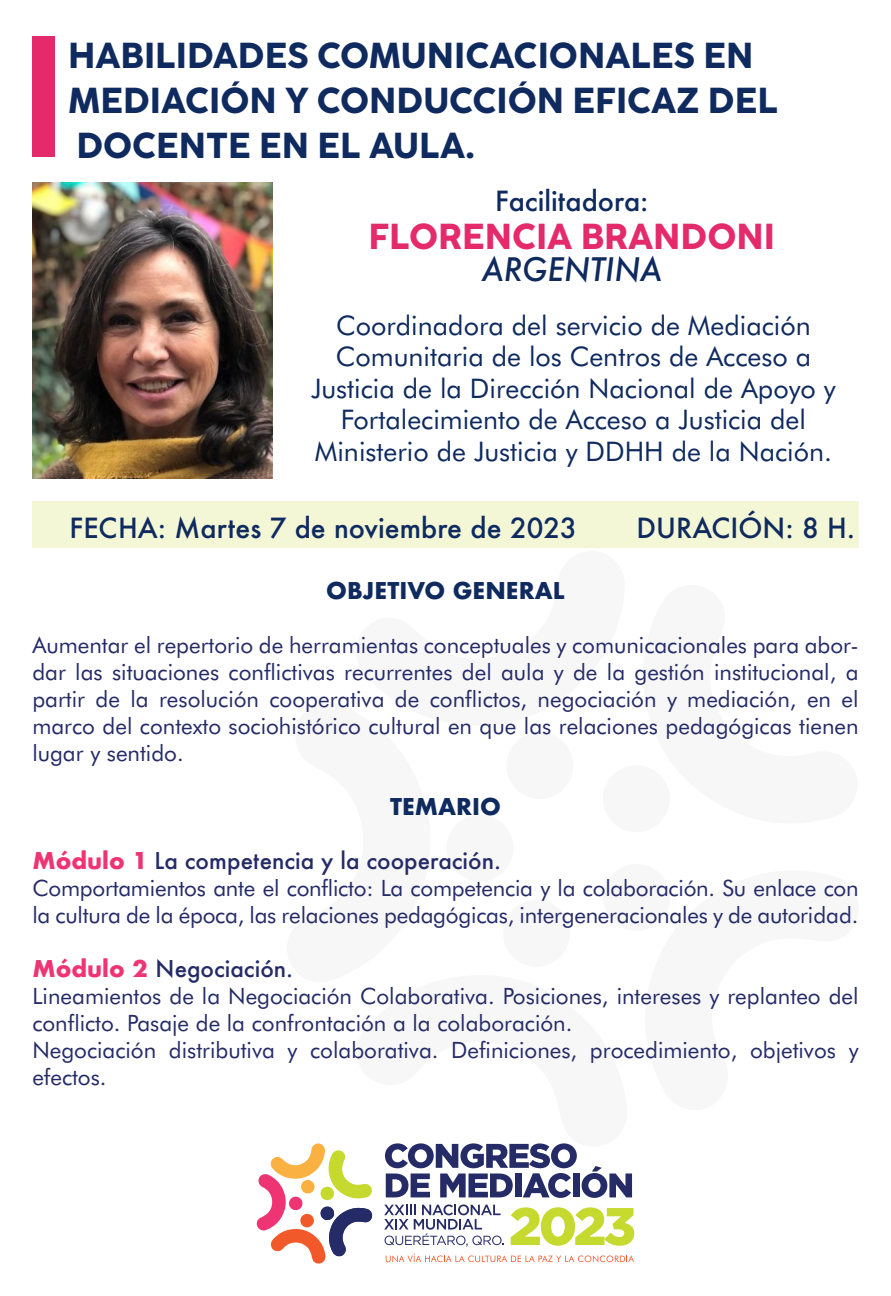
<style>
.page{position:relative;width:891px;height:1296px;background:#fff}
.page>*{position:absolute;margin:0;border:0;box-sizing:border-box;transform-origin:0 0}
.t1{font:800 36px "Coco Sharp XS";color:#0f2a5f}
.t2{font:800 36px "Coco Sharp XS";color:#e42a6b}
.t3{font:italic 500 31.5px "Futura";color:#0f2a5f}
.t4{font:27px/31.5px "Futura BT";color:#0f2a5f;text-align:center}
.t5{font:500 27px "Futura";color:#0f2a5f}
.t6{font:22.5px/27px "Futura BT";color:#252b67}
.t7{font:500 22.5px "Futura";color:#252b67}
.t8{font:700 22.5px "Futura";color:#0f2a5f}
.s1{font-weight:700;color:#ef3474}
</style>
<div class="page">
<img style="left:32px;top:182px;width:240px;height:296px">
<div style="left:32px;top:501px;width:827px;height:47px;background:#f3f7d6"></div>
<div style="left:32px;top:37px;width:23px;height:120px;background:#e42a6b"></div>
<svg style="left:256px;top:1143px;width:116px;height:121px"></svg>
<div style="left:300px;top:1214px;width:14px;height:13px;background:#f1592b;border-radius:50%"></div>
<svg style="left:385px;top:1143px;width:247px;height:55px"></svg>
<svg style="left:384px;top:1204px;width:120px;height:43px"></svg>
<svg style="left:511px;top:1207px;width:123px;height:39px"></svg>
<svg style="left:386px;top:1253px;width:248px;height:9px"></svg>
<p class="t1" style="left:68px;top:30px;width:687px">HABILIDADES COMUNICACIONALES EN</p>
<p class="t1" style="left:68px;top:75px;width:711px">MEDIACIÓN Y CONDUCCIÓN EFICAZ DEL</p>
<p class="t1" style="left:76px;top:120px;width:400px">DOCENTE EN EL AULA.</p>
<p class="t5" style="left:495px;top:183px;width:155px">Facilitadora:</p>
<p class="t2" style="left:368px;top:211px;width:408px">FLORENCIA BRANDONI</p>
<p class="t3" style="left:481px;top:247px;width:182px">ARGENTINA</p>
<p class="t4" style="left:336px;top:309px;width:476px">Coordinadora del servicio de Mediación</p>
<p class="t4" style="left:336px;top:341px;width:477px">Comunitaria de los Centros de Acceso a</p>
<p class="t4" style="left:311px;top:372px;width:526px">Justicia de la Dirección Nacional de Apoyo y<br>Fortalecimiento de Acceso a Justicia del</p>
<p class="t4" style="left:315px;top:435px;width:519px">Ministerio de Justicia y DDHH de la Nación.</p>
<p class="t5" style="left:70px;top:510px;width:509px">FECHA: Martes 7 de noviembre de 2023</p>
<p class="t5" style="left:637px;top:510px;width:220px">DURACIÓN: 8 H.</p>
<p class="t8" style="left:326px;top:574px;width:240px">OBJETIVO GENERAL</p>
<p class="t6" style="left:32px;top:631px;width:828px;text-align:justify">Aumentar el repertorio de herramientas conceptuales y comunicacionales para abor&shy;dar las situaciones conflictivas recurrentes del aula y de la gestión institucional, a partir de la resolución cooperativa de conflictos, negociación y mediación, en el marco del contexto sociohistórico cultural en que las relaciones pedagógicas tienen lugar y sentido.</p>
<p class="t8" style="left:390px;top:790px;width:112px">TEMARIO</p>
<p class="t7" style="left:32px;top:845px;width:470px"><span class="s1">Módulo 1</span> La competencia y la cooperación.</p>
<p class="t6" style="left:32px;top:874px;width:828px">Comportamientos ante el conflicto: La competencia y la colaboración. Su enlace con la cultura de la época, las relaciones pedagógicas, intergeneracionales y de autoridad.</p>
<p class="t7" style="left:32px;top:953px;width:262px"><span class="s1">Módulo 2</span> Negociación.</p>
<p class="t6" style="left:32px;top:982px;width:828px">Lineamientos de la Negociación Colaborativa. Posiciones, intereses y replanteo del conflicto. Pasaje de la confrontación a la colaboración.</p>
<p class="t6" style="left:32px;top:1036px;width:828px">Negociación distributiva y colaborativa. Definiciones, procedimiento, objetivos y efectos.</p>
</div>
